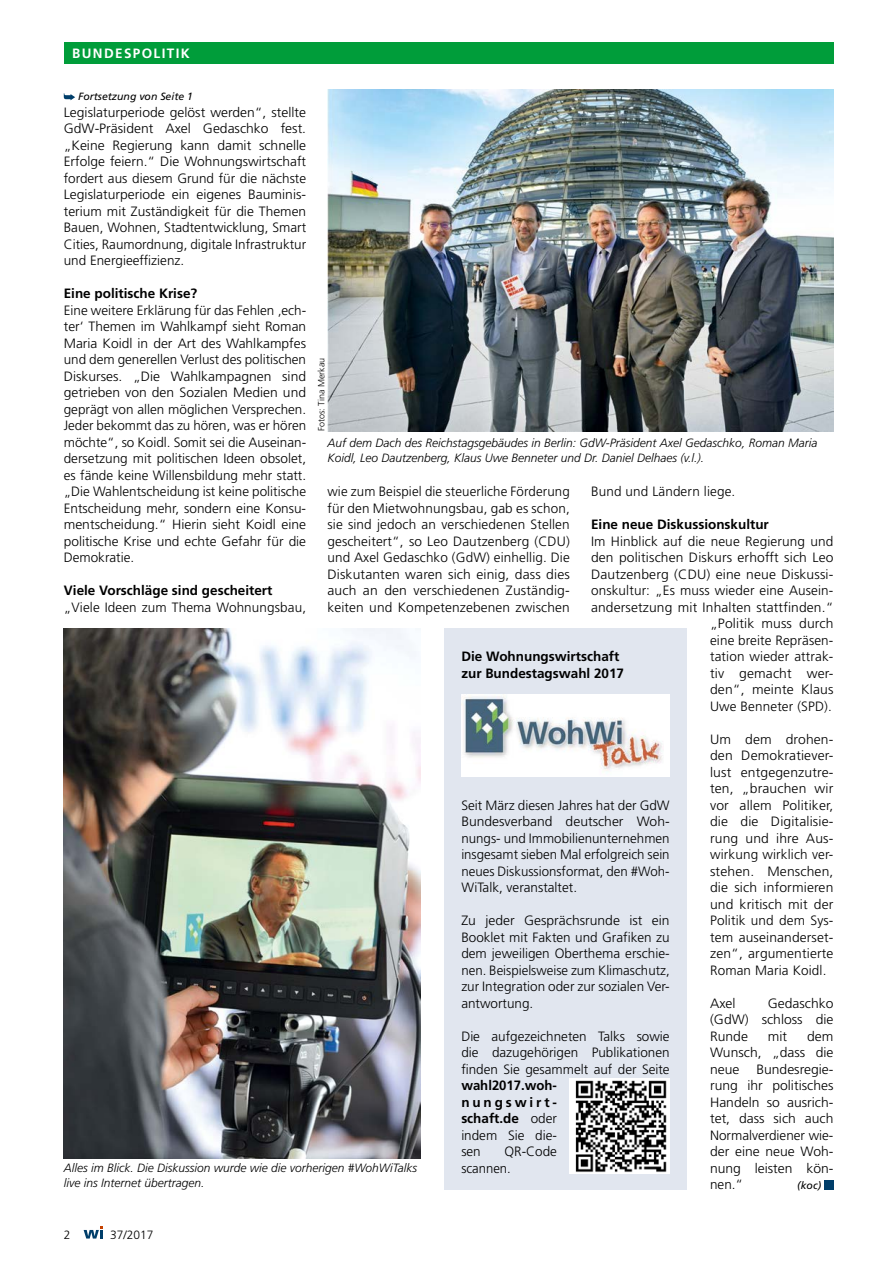
<style>
.page{position:relative;width:893px;height:1263px;background:#fff}
.page>*{position:absolute;margin:0;border:0;box-sizing:border-box;transform-origin:0 0}
.t1{font:300 13.5px/16.5px "Frutiger";letter-spacing:.01em;color:#000;text-align:justify}
.t2{font:700 13.5px/16.5px "Frutiger";color:#000}
.t3{font:700 13.5px "Frutiger";letter-spacing:.1em;color:#fff}
.t4{font:italic 300 12px/15px "Frutiger";color:#000}
.t5{font:300 12px "Frutiger";color:#000}
.t6{font:italic 10.5px "Frutiger";color:#000}
.t7{font:300 9px "Frutiger";color:#000}
.s1{font-weight:300}
</style>
<div class="page">
<div style="left:64px;top:43px;width:769px;height:21px;background:#009d3a"></div>
<div style="left:824px;top:1180px;width:9px;height:9px;background:#003e6a"></div>
<svg style="left:64px;top:93px;width:11px;height:7px"></svg>
<img style="left:327px;top:90px;width:506px;height:341px">
<img style="left:64px;top:628px;width:357px;height:530px">
<div style="left:444px;top:628px;width:243px;height:561px;background:#e1e6ef"></div>
<div style="left:462px;top:694px;width:208px;height:83px;background:#fff"></div>
<img style="left:462px;top:696px;width:200px;height:75px">
<img style="left:570px;top:1078px;width:100px;height:95px">
<svg style="left:84px;top:1226px;width:19px;height:12px"></svg>
<p class="t3" style="left:72px;top:46px;width:119px">BUNDESPOLITIK</p>
<p class="t6" style="left:78px;top:91px;width:116px">Fortsetzung von Seite 1</p>
<p class="t1" style="left:64px;top:104px;width:244px">Legislaturperiode gelöst werden“, stellte GdW-Präsident Axel Gedaschko fest. „Keine Regierung kann damit schnelle Erfolge feiern.“ Die Wohnungswirtschaft fordert aus diesem Grund für die nächste Legislaturperiode ein eigenes Bauminis&shy;terium mit Zuständigkeit für die Themen Bauen, Wohnen, Stadtentwicklung, Smart Cities, Raumordnung, digitale Infrastruktur und Energieeffizienz.</p>
<p class="t2" style="left:64px;top:285px;width:135px">Eine politische Krise?</p>
<p class="t1" style="left:64px;top:302px;width:244px">Eine weitere Erklärung für das Fehlen ‚ech&shy;ter‘ Themen im Wahlkampf sieht Roman Maria Koidl in der Art des Wahlkampfes und dem generellen Verlust des politischen Diskurses. „Die Wahlkampagnen sind getrieben von den Sozialen Medien und geprägt von allen möglichen Versprechen.<br>Jeder bekommt das zu hören, was er hören möchte“, so Koidl. Somit sei die Auseinan&shy;dersetzung mit politischen Ideen obsolet, es fände keine Willensbildung mehr statt. „Die Wahlentscheidung ist keine politische Entscheidung mehr, sondern eine Konsu&shy;mentscheidung.“ Hierin sieht Koidl eine politische Krise und echte Gefahr für die Demokratie.</p>
<p class="t2" style="left:64px;top:582px;width:210px">Viele Vorschläge sind gescheitert</p>
<p class="t1" style="left:64px;top:599px;width:244px">„Viele Ideen zum Thema Wohnungsbau,</p>
<p class="t7" style="left:316px;top:431px;width:75px;rotate:-90deg">Fotos: Tina Merkau</p>
<p class="t4" style="left:327px;top:435px;width:491px">Auf dem Dach des Reichstagsgebäudes in Berlin: GdW-Präsident Axel Gedaschko, Roman Maria<br>Koidl, Leo Dautzenberg, Klaus Uwe Benneter und Dr. Daniel Delhaes (v.l.).</p>
<p class="t1" style="left:327px;top:484px;width:244px">wie zum Beispiel die steuerliche Förderung für den Mietwohnungsbau, gab es schon, sie sind jedoch an verschiedenen Stellen gescheitert“, so Leo Dautzenberg (CDU) und Axel Gedaschko (GdW) einhellig. Die Diskutanten waren sich einig, dass dies auch an den verschiedenen Zuständig&shy;keiten und Kompetenzebenen zwischen</p>
<p class="t1" style="left:591px;top:484px;width:146px">Bund und Ländern liege.</p>
<p class="t2" style="left:591px;top:516px;width:179px">Eine neue Diskussionskultur</p>
<p class="t1" style="left:591px;top:533px;width:244px;text-align:right">Im Hinblick auf die neue Regierung und den politischen Diskurs erhofft sich Leo<br>Dautzenberg (CDU) eine neue Diskussi&shy;onskultur: „Es muss wieder eine Ausein&shy;andersetzung mit Inhalten stattfinden.“ „Politik muss durch<br>eine breite Repräsen-<br>tation wieder attrak-<br>tiv gemacht wer-<br>den“, meinte Klaus<br>Uwe Benneter (SPD).</p>
<p class="t1" style="left:710px;top:731px;width:125px">Um dem drohen&shy;den Demokratiever&shy;lust entgegenzutre&shy;ten, „brauchen wir vor allem Politiker, die die Digitalisie&shy;rung und ihre Aus&shy;wirkung wirklich ver&shy;stehen. Menschen, die sich informieren und kritisch mit der Politik und dem Sys&shy;tem auseinanderset&shy;zen“, argumentierte Roman Maria Koidl.</p>
<p class="t1" style="left:710px;top:995px;width:27px">Axel</p>
<p class="t2" style="left:461px;top:648px;width:164px">Die Wohnungswirtschaft zur Bundestagswahl 2017</p>
<p class="t1" style="left:461px;top:797px;width:210px">Seit März diesen Jahres hat der GdW Bundesverband deutscher Woh&shy;nungs- und Immobilienunternehmen insgesamt sieben Mal erfolgreich sein neues Diskussionsformat, den #Woh-WiTalk, veranstaltet.</p>
<p class="t1" style="left:461px;top:913px;width:210px">Zu jeder Gesprächsrunde ist ein Booklet mit Fakten und Grafiken zu dem jeweiligen Oberthema erschie&shy;nen. Beispielsweise zum Klimaschutz, zur Integration oder zur sozialen Ver&shy;antwortung.</p>
<p class="t1" style="left:461px;top:1028px;width:210px">Die aufgezeichneten Talks sowie die dazugehörigen Publikationen finden Sie gesammelt auf der Seite</p>
<p class="t2" style="left:461px;top:1077px;width:97px;text-align:justify">wahl2017.woh&shy;nungswirt&shy;schaft.de <span class="s1">oder indem Sie die&shy;sen</span></p>
<p class="t1" style="left:710px;top:995px;width:125px;text-indent:58px">Gedaschko (GdW) schloss die Runde</p>
<p class="t1" style="left:710px;top:1028px;width:125px;text-indent:97px">dem Wunsch, „dass die neue</p>
<p class="t1" style="left:768px;top:1028px;width:21px">mit</p>
<p class="t1" style="left:710px;top:1061px;width:125px;text-indent:46px">Bundesregie&shy;rung ihr politisches Handeln so ausrich&shy;tet, dass sich auch Normalverdiener wie&shy;der eine neue Woh&shy;nung leisten kön&shy;nen.“</p>
<p class="t1" style="left:461px;top:1144px;width:97px;text-indent:43px">QR-Code scannen.</p>
<p class="t4" style="left:64px;top:1161px;width:355px">Alles im Blick. Die Diskussion wurde wie die vorherigen #WohWiTalks live ins Internet übertragen.</p>
<p class="t6" style="left:797px;top:1180px;width:25px">(koc)</p>
<p class="t5" style="left:64px;top:1227px;width:8px">2</p>
<p class="t5" style="left:110px;top:1227px;width:45px">37/2017</p>
</div>
